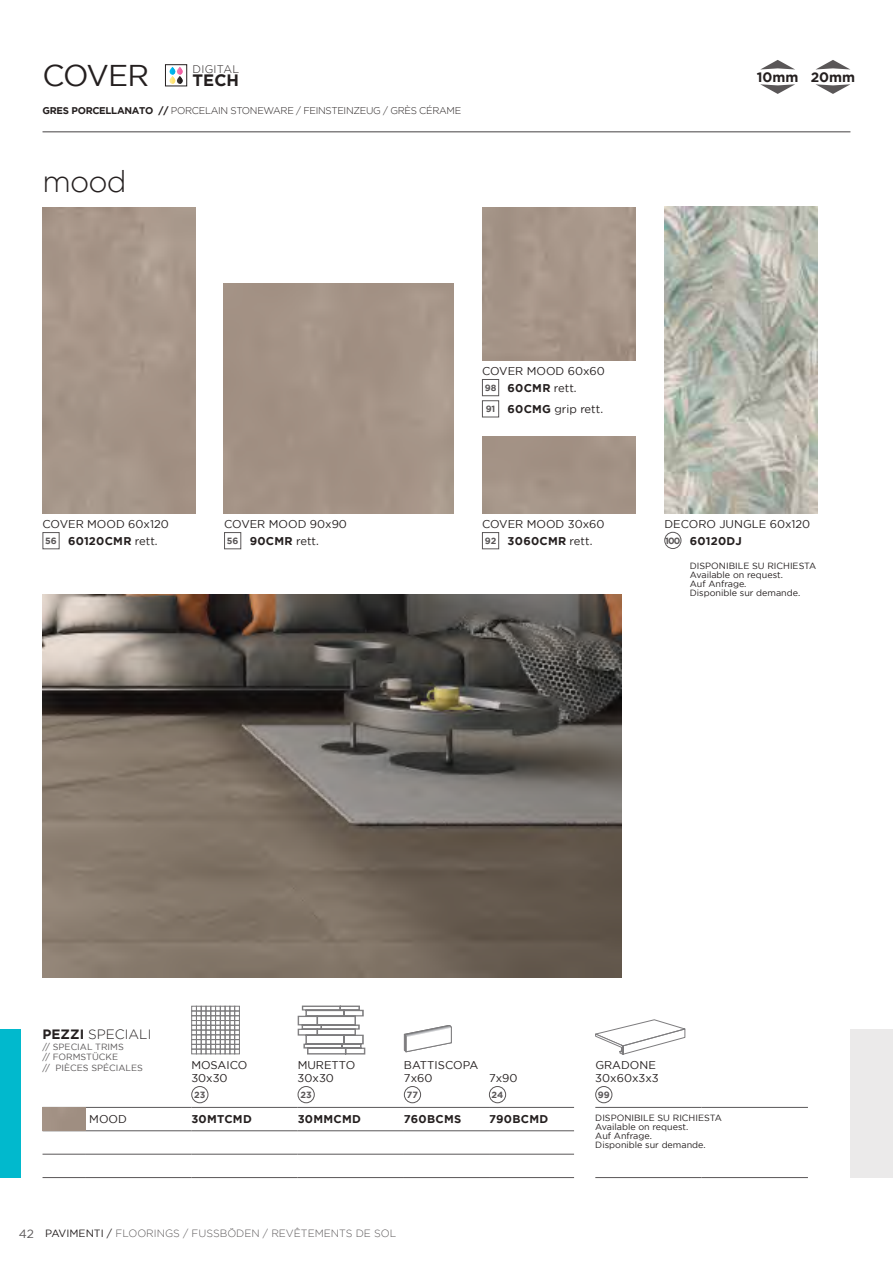
<style>
.page{position:relative;width:893px;height:1263px;background:#fff}
.page>*{position:absolute;margin:0;border:0;box-sizing:border-box;transform-origin:0 0}
.t1{font:30px "Gotham";letter-spacing:-.04em;color:#241f1f}
.t2{font:300 30px "Gotham";color:#241f1f}
.t3{font:700 16.5px "Gotham";color:#241f1f}
.t4{font:700 13.65px "Gotham";color:#241f1f}
.t5{font:300 13.5px "Gotham";color:#241f1f}
.t6{font:11.25px/16.8px "Gotham";color:#241f1f}
.t7{font:700 11.25px "Gotham";letter-spacing:.025em;color:#241f1f}
.t8{font:300 10.95px "Gotham";letter-spacing:.03em;color:#241f1f}
.t9{font:300 10.5px "Gotham";color:#5a5758}
.t10{font:300 9.75px "Gotham";letter-spacing:-.03em;color:#241f1f}
.t11{font:9px/9px "Gotham";color:#241f1f}
.t12{font:9px/10.8px "Gotham";color:#5a5758}
.t13{font:700 9px "Gotham";color:#5a5758}
.s1{font-weight:700}
.s2{font-weight:700;font-size:9px;color:#5a5758}
.s3{font-weight:400;font-size:12px}
.s4{font-weight:400;color:#241f1f}
</style>
<div class="page">
<img style="left:43px;top:594px;width:578px;height:383px">
<div style="left:850px;top:1029px;width:43px;height:149px;background:#ebeaea"></div>
<hr style="left:43px;top:131px;width:807px;height:1px;background:#5a5758">
<div style="left:0;top:1029px;width:21px;height:149px;background:#01b9cd"></div>
<img style="left:664px;top:206px;width:153px;height:307px">
<svg style="left:170px;top:67px;width:5px;height:8px"></svg>
<svg style="left:170px;top:76px;width:5px;height:8px"></svg>
<svg style="left:172px;top:67px;width:11px;height:17px"></svg>
<div style="left:165px;top:64px;width:22px;height:22px;border:1px solid #241f1f"></div>
<div style="left:482px;top:532px;width:17px;height:17px;border:1px solid #5a5758"></div>
<div style="left:482px;top:379px;width:17px;height:17px;border:1px solid #5a5758"></div>
<div style="left:482px;top:400px;width:17px;height:17px;border:1px solid #5a5758"></div>
<div style="left:43px;top:532px;width:17px;height:17px;border:1px solid #5a5758"></div>
<div style="left:224px;top:532px;width:17px;height:17px;border:1px solid #5a5758"></div>
<hr style="left:43px;top:1107px;width:42px;height:1px;background:#5a5758">
<hr style="left:85px;top:1107px;width:106px;height:1px;background:#5a5758">
<hr style="left:191px;top:1107px;width:107px;height:1px;background:#5a5758">
<hr style="left:298px;top:1107px;width:106px;height:1px;background:#5a5758">
<hr style="left:404px;top:1107px;width:85px;height:1px;background:#5a5758">
<hr style="left:489px;top:1107px;width:85px;height:1px;background:#5a5758">
<hr style="left:595px;top:1107px;width:107px;height:1px;background:#5a5758">
<hr style="left:702px;top:1107px;width:106px;height:1px;background:#5a5758">
<hr style="left:43px;top:1130px;width:42px;height:1px;background:#5a5758">
<hr style="left:85px;top:1130px;width:106px;height:1px;background:#5a5758">
<hr style="left:191px;top:1130px;width:107px;height:1px;background:#5a5758">
<hr style="left:298px;top:1130px;width:106px;height:1px;background:#5a5758">
<hr style="left:404px;top:1130px;width:85px;height:1px;background:#5a5758">
<hr style="left:489px;top:1130px;width:85px;height:1px;background:#5a5758">
<hr style="left:43px;top:1154px;width:42px;height:1px;background:#5a5758">
<hr style="left:43px;top:1177px;width:42px;height:1px;background:#5a5758">
<hr style="left:85px;top:1154px;width:106px;height:1px;background:#5a5758">
<hr style="left:85px;top:1177px;width:106px;height:1px;background:#5a5758">
<hr style="left:191px;top:1154px;width:107px;height:1px;background:#5a5758">
<hr style="left:298px;top:1154px;width:106px;height:1px;background:#5a5758">
<hr style="left:191px;top:1177px;width:107px;height:1px;background:#5a5758">
<hr style="left:298px;top:1177px;width:106px;height:1px;background:#5a5758">
<hr style="left:404px;top:1154px;width:85px;height:1px;background:#5a5758">
<hr style="left:404px;top:1177px;width:85px;height:1px;background:#5a5758">
<hr style="left:489px;top:1154px;width:85px;height:1px;background:#5a5758">
<hr style="left:489px;top:1177px;width:85px;height:1px;background:#5a5758">
<hr style="left:595px;top:1177px;width:107px;height:1px;background:#5a5758">
<hr style="left:702px;top:1177px;width:106px;height:1px;background:#5a5758">
<svg style="left:191px;top:1006px;width:49px;height:48px"></svg>
<svg style="left:297px;top:1005px;width:69px;height:50px"></svg>
<svg style="left:404px;top:1025px;width:48px;height:27px"></svg>
<svg style="left:595px;top:1019px;width:90px;height:35px"></svg>
<div style="left:191px;top:1086px;width:17px;height:17px;border:1px solid #5a5758;border-radius:50%"></div>
<div style="left:298px;top:1086px;width:17px;height:17px;border:1px solid #5a5758;border-radius:50%"></div>
<div style="left:404px;top:1086px;width:17px;height:17px;border:1px solid #5a5758;border-radius:50%"></div>
<div style="left:489px;top:1086px;width:17px;height:17px;border:1px solid #5a5758;border-radius:50%"></div>
<div style="left:595px;top:1086px;width:17px;height:17px;border:1px solid #5a5758;border-radius:50%"></div>
<div style="left:664px;top:532px;width:17px;height:17px;border:1px solid #5a5758;border-radius:50%"></div>
<svg style="left:816px;top:60px;width:34px;height:9px"></svg>
<svg style="left:761px;top:60px;width:33px;height:9px"></svg>
<svg style="left:815px;top:84px;width:35px;height:10px"></svg>
<svg style="left:760px;top:84px;width:35px;height:10px"></svg>
<h1 class="t1" style="left:43px;top:58px;width:108px">COVER</h1>
<p class="t8" style="left:192px;top:63px;width:48px">DIGITAL</p>
<h2 class="t3" style="left:192px;top:75px;width:48px">TECH</h2>
<p class="t10" style="left:43px;top:106px;width:420px"><span class="s1">GRES PORCELLANATO //</span> PORCELAIN STONEWARE / FEINSTEINZEUG / GRÈS CÉRAME</p>
<h1 class="t2" style="left:43px;top:167px;width:86px">mood</h1>
<p class="t4" style="left:757px;top:72px;width:100px">10mm 20mm</p>
<p class="t6" style="left:43px;top:516px;width:128px">COVER MOOD 60x120<br><span class="s2">56</span> <span class="s1">60120CMR</span> rett.</p>
<p class="t6" style="left:224px;top:516px;width:124px">COVER MOOD 90x90<br><span class="s2">56</span> <span class="s1">90CMR</span> rett.</p>
<p class="t6" style="left:482px;top:363px;width:124px">COVER MOOD 60x60<br><span class="s2">98</span> <span class="s1">60CMR</span> rett.</p>
<p class="t6" style="left:486px;top:401px;width:119px"><span class="s2">91</span> <span class="s1">60CMG</span> grip rett.</p>
<p class="t6" style="left:482px;top:516px;width:124px">COVER MOOD 30x60<br><span class="s2">92</span> <span class="s1">3060CMR</span> rett.</p>
<p class="t6" style="left:664px;top:515px;width:147px">DECORO JUNGLE 60x120<br><span class="s2">100</span> <span class="s1">60120DJ</span></p>
<p class="t11" style="left:690px;top:561px;width:128px">DISPONIBILE SU RICHIESTA<br>Available on request.<br>Auf Anfrage.<br>Disponible sur demande.</p>
<p class="t5" style="left:43px;top:1027px;width:110px"><span class="s1">PEZZI</span> SPECIALI</p>
<p class="t12" style="left:43px;top:1041px;width:102px">// SPECIAL TRIMS<br>// FORMSTÜCKE<br>// PIÈCES SPÉCIALES</p>
<p class="t6" style="left:191px;top:1057px;width:58px">MOSAICO</p>
<p class="t6" style="left:298px;top:1057px;width:59px">MURETTO</p>
<p class="t6" style="left:404px;top:1057px;width:76px">BATTISCOPA</p>
<p class="t6" style="left:595px;top:1057px;width:62px">GRADONE</p>
<p class="t6" style="left:191px;top:1069px;width:38px">30x30</p>
<p class="t13" style="left:194px;top:1091px;width:13px">23</p>
<p class="t6" style="left:298px;top:1069px;width:38px">30x30</p>
<p class="t13" style="left:301px;top:1091px;width:13px">23</p>
<p class="t6" style="left:404px;top:1069px;width:30px">7x60</p>
<p class="t13" style="left:407px;top:1091px;width:13px">77</p>
<p class="t6" style="left:489px;top:1069px;width:30px">7x90</p>
<p class="t13" style="left:492px;top:1091px;width:13px">24</p>
<p class="t6" style="left:595px;top:1069px;width:65px">30x60x3x3</p>
<p class="t13" style="left:598px;top:1091px;width:13px">99</p>
<p class="t6" style="left:89px;top:1111px;width:39px">MOOD</p>
<p class="t7" style="left:191px;top:1115px;width:62px">30MTCMD</p>
<p class="t7" style="left:298px;top:1115px;width:65px">30MMCMD</p>
<p class="t7" style="left:404px;top:1115px;width:59px">760BCMS</p>
<p class="t7" style="left:489px;top:1115px;width:61px">790BCMD</p>
<p class="t11" style="left:595px;top:1113px;width:128px">DISPONIBILE SU RICHIESTA<br>Available on request.<br>Auf Anfrage.<br>Disponible sur demande.</p>
<p class="t9" style="left:19px;top:1227px;width:379px"><span class="s3">42</span> <span class="s4">PAVIMENTI /</span> FLOORINGS / FUSSBÖDEN / REVÊTEMENTS DE SOL</p>
</div>
